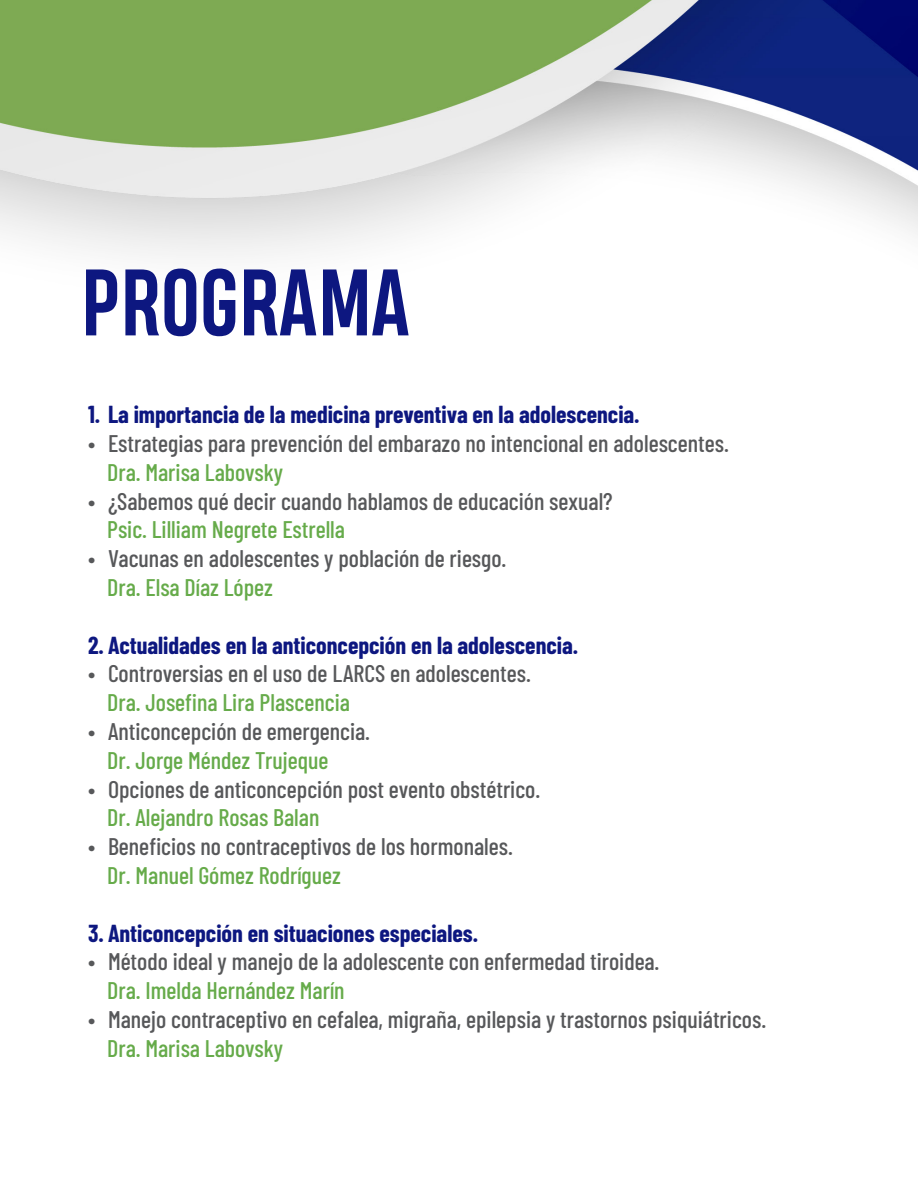
<style>
.page{position:relative;width:918px;height:1188px;background:#fff}
.page>*{position:absolute;margin:0;border:0;box-sizing:border-box;transform-origin:0 0}
.t1{font:700 88.8px "Heading Pro Trial";color:#0d1780}
.t2{font:500 24px "Barlow Condensed";color:#57585a}
.t3{font:500 24px "Barlow Condensed";color:#66ab4a}
.t4{font:700 24px "Barlow Condensed";color:#0d1780}
</style>
<div class="page">
<img style="left:0;top:0;width:918px;height:256px">
<p class="t1" style="left:81px;top:249px;width:331px">PROGRAMA</p>
<p class="t4" style="left:88px;top:398px;width:553px">1. La importancia de la medicina preventiva en la adolescencia.</p>
<p class="t2" style="left:88px;top:426px;width:642px">• Estrategias para prevención del embarazo no intencional en adolescentes.</p>
<p class="t3" style="left:107px;top:455px;width:177px">Dra. Marisa Labovsky</p>
<p class="t2" style="left:88px;top:484px;width:526px">• ¿Sabemos qué decir cuando hablamos de educación sexual?</p>
<p class="t3" style="left:107px;top:513px;width:239px">Psic. Lilliam Negrete Estrella</p>
<p class="t2" style="left:88px;top:542px;width:420px">• Vacunas en adolescentes y población de riesgo.</p>
<p class="t3" style="left:107px;top:570px;width:167px">Dra. Elsa Díaz López</p>
<p class="t4" style="left:88px;top:628px;width:492px">2. Actualidades en la anticoncepción en la adolescencia.</p>
<p class="t2" style="left:88px;top:657px;width:444px">• Controversias en el uso de LARCS en adolescentes.</p>
<p class="t3" style="left:107px;top:686px;width:244px">Dra. Josefina Lira Plascencia</p>
<p class="t2" style="left:88px;top:714px;width:284px">• Anticoncepción de emergencia.</p>
<p class="t3" style="left:107px;top:743px;width:223px">Dr. Jorge Méndez Trujeque</p>
<p class="t2" style="left:88px;top:772px;width:454px">• Opciones de anticoncepción post evento obstétrico.</p>
<p class="t3" style="left:107px;top:801px;width:214px">Dr. Alejandro Rosas Balan</p>
<p class="t2" style="left:88px;top:830px;width:426px">• Beneficios no contraceptivos de los hormonales.</p>
<p class="t3" style="left:107px;top:858px;width:235px">Dr. Manuel Gómez Rodríguez</p>
<p class="t4" style="left:88px;top:916px;width:392px">3. Anticoncepción en situaciones especiales.</p>
<p class="t2" style="left:88px;top:945px;width:573px">• Método ideal y manejo de la adolescente con enfermedad tiroidea.</p>
<p class="t3" style="left:107px;top:974px;width:239px">Dra. Imelda Hernández Marín</p>
<p class="t2" style="left:88px;top:1002px;width:680px">• Manejo contraceptivo en cefalea, migraña, epilepsia y trastornos psiquiátricos.</p>
<p class="t3" style="left:107px;top:1031px;width:177px">Dra. Marisa Labovsky</p>
</div>
